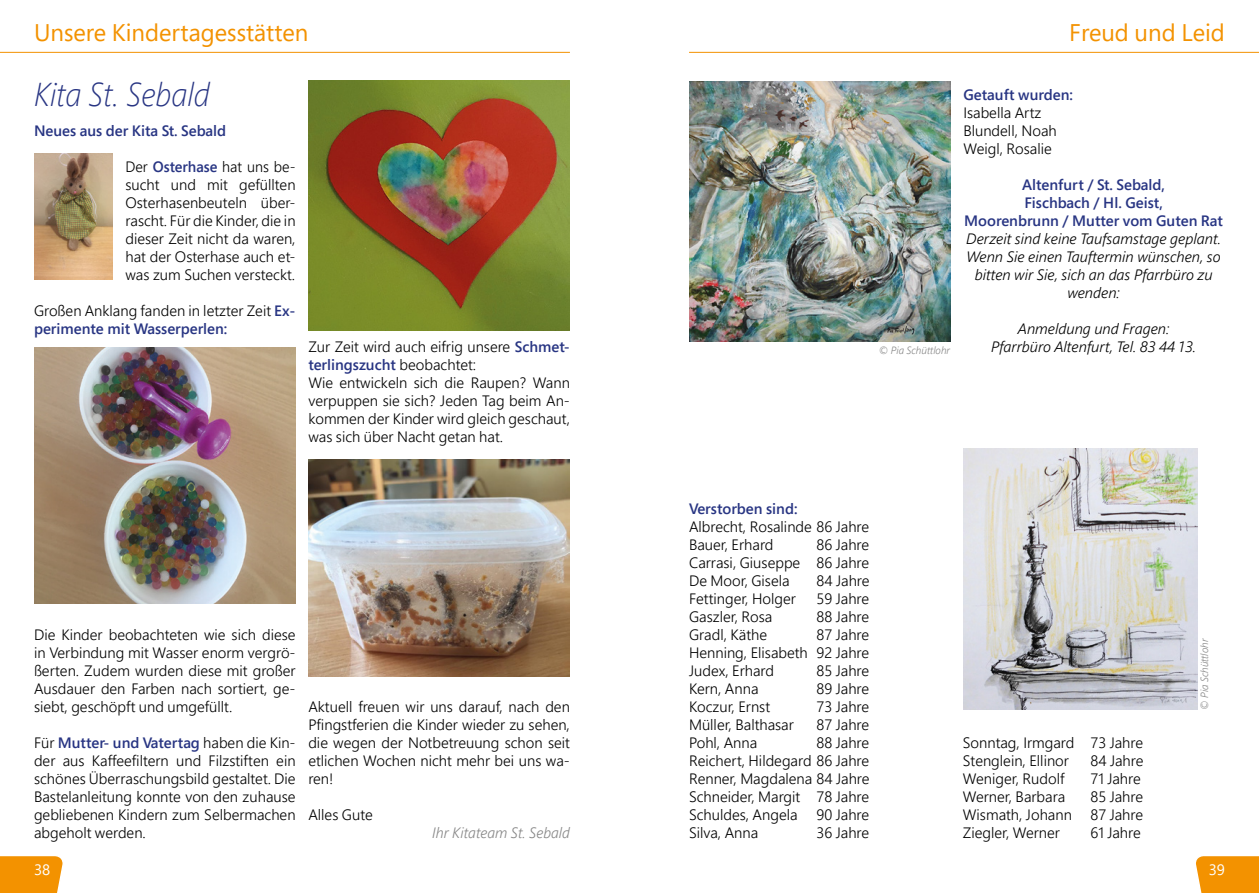
<style>
.page{position:relative;width:1259px;height:893px;background:#fff}
.page>*{position:absolute;margin:0;border:0;box-sizing:border-box;transform-origin:0 0}
.t1{font:italic 300 33px "Segoe Pro";color:#283583;scale:.92 1}
.t2{font:24px "Segoe Pro";color:#f39200}
.t3{font:300 15px/18px "Segoe Pro";color:#000;text-align:justify}
.t4{font:italic 300 15px/18px "Segoe Pro";color:#000;text-align:center}
.t5{font:600 15px/18px "Segoe Pro";color:#283583;text-align:center}
.t6{font:italic 300 15px "Segoe Pro";color:#878787}
.t7{font:15px "Segoe Pro";color:#fff}
.t8{font:italic 300 10.5px "Segoe Pro";color:#878787}
.s1{font-weight:600;color:#283583}
</style>
<div class="page">
<hr style="left:689px;top:52px;width:570px;height:1px;background:#f39200">
<hr style="left:0;top:52px;width:570px;height:1px;background:#f39200">
<svg style="left:0;top:856px;width:63px;height:37px"></svg>
<svg style="left:1196px;top:856px;width:63px;height:37px"></svg>
<img style="left:689px;top:81px;width:261px;height:261px">
<img style="left:963px;top:448px;width:234px;height:262px">
<img style="left:34px;top:348px;width:262px;height:255px">
<img style="left:308px;top:460px;width:262px;height:217px">
<img style="left:34px;top:153px;width:79px;height:126px">
<img style="left:308px;top:81px;width:262px;height:250px">
<h2 class="t2" style="left:34px;top:16px;width:276px">Unsere Kindertagesstätten</h2>
<h2 class="t2" style="left:1069px;top:16px;width:157px">Freud und Leid</h2>
<h1 class="t1" style="left:34px;top:72px;width:192px">Kita St. Sebald</h1>
<p class="t5" style="left:34px;top:121px;width:194px">Neues aus der Kita St. Sebald</p>
<p class="t3" style="left:125px;top:157px;width:172px">Der <span class="s1">Osterhase</span> hat uns be&shy;sucht und mit gefüllten Osterhasenbeuteln über&shy;rascht. Für die Kinder, die in dieser Zeit nicht da waren, hat der Osterhase auch et&shy;was zum Suchen versteckt.</p>
<p class="t3" style="left:34px;top:301px;width:263px">Großen Anklang fanden in letzter Zeit <span class="s1">Ex&shy;perimente mit Wasserperlen:</span></p>
<p class="t3" style="left:308px;top:337px;width:263px;text-align:left">Zur Zeit wird auch eifrig unsere <span class="s1">Schmet&shy;terlingszucht</span> beobachtet:<br>Wie entwickeln sich die Raupen? Wann verpuppen sie sich? Jeden Tag beim An&shy;kommen der Kinder wird gleich geschaut, was sich über Nacht getan hat.</p>
<p class="t3" style="left:34px;top:625px;width:263px">Die Kinder beobachteten wie sich diese in Verbindung mit Wasser enorm vergrö&shy;ßerten. Zudem wurden diese mit großer Ausdauer den Farben nach sortiert, ge&shy;siebt, geschöpft und umgefüllt.</p>
<p class="t3" style="left:34px;top:733px;width:263px">Für <span class="s1">Mutter- und Vatertag</span> haben die Kin&shy;der aus Kaffeefiltern und Filzstiften ein schönes Überraschungsbild gestaltet. Die Bastelanleitung konnte von den zuhause gebliebenen Kindern zum Selbermachen abgeholt werden.</p>
<p class="t3" style="left:308px;top:697px;width:263px">Aktuell freuen wir uns darauf, nach den Pfingstferien die Kinder wieder zu sehen, die wegen der Notbetreuung schon seit etlichen Wochen nicht mehr bei uns wa&shy;ren!</p>
<p class="t3" style="left:308px;top:805px;width:66px">Alles Gute</p>
<p class="t6" style="left:432px;top:822px;width:139px">Ihr Kitateam St. Sebald</p>
<p class="t8" style="left:879px;top:343px;width:73px">© Pia Schüttlohr</p>
<p class="t5" style="left:963px;top:85px;width:111px">Getauft wurden:</p>
<p class="t3" style="left:963px;top:103px;width:95px;text-align:left">Isabella Artz<br>Blundell, Noah<br>Weigl, Rosalie</p>
<p class="t5" style="left:964px;top:175px;width:260px">Altenfurt / St. Sebald,<br>Fischbach / Hl. Geist,<br>Moorenbrunn / Mutter vom Guten Rat</p>
<p class="t4" style="left:966px;top:229px;width:256px">Derzeit sind keine Taufsamstage geplant.<br>Wenn Sie einen Tauftermin wünschen, so bitten wir Sie, sich an das Pfarrbüro zu wenden:</p>
<p class="t4" style="left:991px;top:319px;width:207px">Anmeldung und Fragen:<br>Pfarrbüro Altenfurt, Tel. 83 44 13.</p>
<p class="t5" style="left:689px;top:499px;width:110px">Verstorben sind:</p>
<p class="t3" style="left:689px;top:517px;width:182px">Albrecht, Rosalinde 86 Jahre<br>Bauer, Erhard</p>
<p class="t3" style="left:689px;top:535px;width:182px;text-indent:128px">86 Jahre Carrasi, Giuseppe 86 Jahre De Moor, Gisela</p>
<p class="t3" style="left:816px;top:571px;width:54px">84 Jahre</p>
<p class="t3" style="left:689px;top:589px;width:108px">Fettinger, Holger</p>
<p class="t3" style="left:816px;top:589px;width:54px">59 Jahre</p>
<p class="t3" style="left:689px;top:607px;width:85px">Gaszler, Rosa</p>
<p class="t3" style="left:816px;top:607px;width:54px">88 Jahre</p>
<p class="t3" style="left:689px;top:625px;width:80px">Gradl, Käthe</p>
<p class="t3" style="left:689px;top:625px;width:182px;text-indent:128px">87 Jahre Henning, Elisabeth 92 Jahre Judex, Erhard</p>
<p class="t3" style="left:816px;top:661px;width:54px">85 Jahre</p>
<p class="t3" style="left:689px;top:679px;width:71px">Kern, Anna</p>
<p class="t3" style="left:816px;top:679px;width:54px">89 Jahre</p>
<p class="t3" style="left:689px;top:697px;width:83px">Koczur, Ernst</p>
<p class="t3" style="left:816px;top:697px;width:54px">73 Jahre</p>
<p class="t3" style="left:689px;top:715px;width:106px">Müller, Balthasar</p>
<p class="t3" style="left:816px;top:715px;width:54px">87 Jahre</p>
<p class="t3" style="left:689px;top:733px;width:70px">Pohl, Anna</p>
<p class="t3" style="left:689px;top:733px;width:182px;text-indent:128px">88 Jahre Reichert, Hildegard 86 Jahre Renner, Magdalena 84 Jahre Schneider, Margit 78 Jahre Schuldes, Angela</p>
<p class="t3" style="left:816px;top:805px;width:54px">90 Jahre</p>
<p class="t3" style="left:689px;top:823px;width:71px">Silva, Anna</p>
<p class="t3" style="left:816px;top:823px;width:54px">36 Jahre</p>
<p class="t3" style="left:963px;top:733px;width:182px">Sonntag, Irmgard 73 Jahre<br>Stenglein, Ellinor</p>
<p class="t3" style="left:1090px;top:751px;width:54px">84 Jahre</p>
<p class="t3" style="left:963px;top:769px;width:103px">Weniger, Rudolf</p>
<p class="t3" style="left:1090px;top:769px;width:52px">71 Jahre</p>
<p class="t3" style="left:963px;top:787px;width:104px">Werner, Barbara</p>
<p class="t3" style="left:963px;top:787px;width:182px;text-indent:128px">85 Jahre Wismath, Johann 87 Jahre Ziegler, Werner</p>
<p class="t3" style="left:1090px;top:823px;width:52px">61 Jahre</p>
<p class="t8" style="left:1197px;top:710px;width:73px;rotate:-90deg">© Pia Schüttlohr</p>
<p class="t7" style="left:34px;top:859px;width:18px">38</p>
<p class="t7" style="left:1208px;top:859px;width:18px">39</p>
</div>
